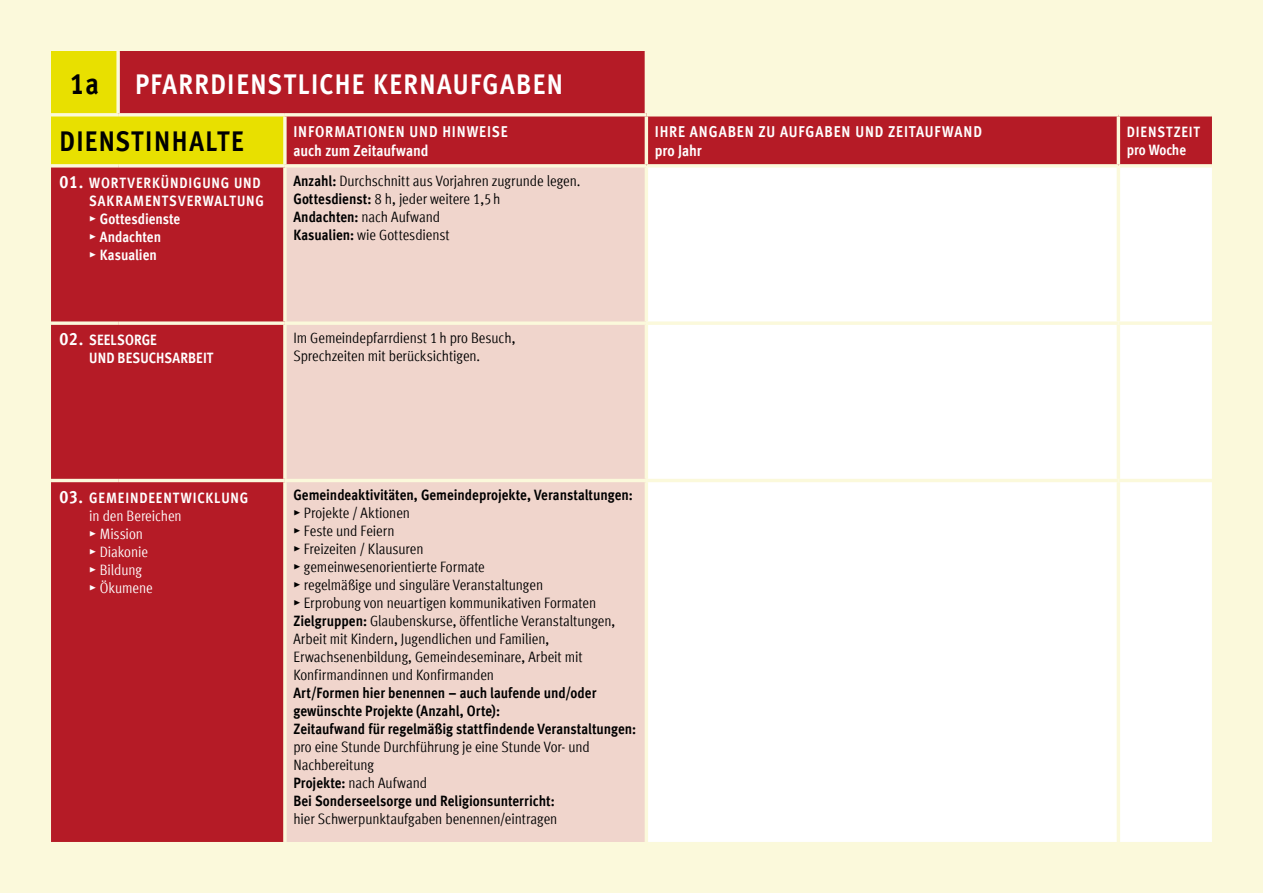
<style>
.page{position:relative;width:1263px;height:893px;background:#fbf9db}
.page>*{position:absolute;margin:0;border:0;box-sizing:border-box;transform-origin:0 0}
.normal_Einlage{font:700 condensed 30px "Meta Offc";color:#000}
.normal_Einlage-2{font:700 condensed 28.5px "Meta Offc";letter-spacing:.045em;color:#fff}
.fett_groß_inv{font:700 condensed 28.5px "Meta Offc";letter-spacing:.055em;color:#000}
.normal_Einlage-3{font:700 condensed 15.75px "Meta Offc";letter-spacing:.055em;color:#fff}
.normal_Einlage-4{font:700 condensed 15.75px "Meta Offc";letter-spacing:-.005em;color:#fff}
.normal_Einlage-5{font:condensed 15px "Meta Offc";letter-spacing:-.005em;color:#000}
.normal_Einlage-6{font:700 condensed 15px "Meta Offc";color:#000}
.fett_groß_inv-2{font:700 condensed 15px/18px "Meta Offc";letter-spacing:.055em;color:#fff}
.normal_Einlage_inv{font:condensed 15px "Meta Offc";letter-spacing:-.005em;color:#fff}
.normal_Einlage-7{font:700 condensed 15px "Meta Offc";color:#fff}
.fett_groß_inv-3{font:700 condensed 15px "Meta Offc";letter-spacing:.005em;color:#fff}
.s1{font-size:18px}
.s2{font-weight:400}
.s3{font-weight:700}
</style>
<div class="page">
<div style="left:51px;top:51px;width:67px;height:64px;background:#e8e000"></div>
<div style="left:118px;top:51px;width:528px;height:64px;background:#b51b26"></div>
<div style="left:51px;top:117px;width:1161px;height:725px;background:#b51b26"></div>
<div style="left:287px;top:168px;width:358px;height:674px;background:#f0d5cc"></div>
<div style="left:648px;top:168px;width:564px;height:674px;background:#fff"></div>
<svg style="left:116px;top:51px;width:4px;height:62px"></svg>
<hr style="left:645px;top:51px;width:3px;height:62px;background:#fbf9db">
<svg style="left:51px;top:113px;width:67px;height:4px"></svg>
<svg style="left:118px;top:113px;width:167px;height:4px"></svg>
<svg style="left:285px;top:113px;width:361px;height:4px"></svg>
<svg style="left:283px;top:117px;width:4px;height:47px"></svg>
<svg style="left:646px;top:113px;width:472px;height:4px"></svg>
<hr style="left:645px;top:117px;width:3px;height:47px;background:#fbf9db">
<svg style="left:1118px;top:114px;width:94px;height:3px"></svg>
<hr style="left:1117px;top:117px;width:3px;height:47px;background:#fbf9db">
<svg style="left:51px;top:164px;width:67px;height:4px"></svg>
<svg style="left:118px;top:164px;width:167px;height:4px"></svg>
<svg style="left:285px;top:164px;width:361px;height:4px"></svg>
<svg style="left:283px;top:168px;width:4px;height:153px"></svg>
<svg style="left:646px;top:164px;width:472px;height:4px"></svg>
<hr style="left:645px;top:168px;width:3px;height:153px;background:#fbf9db">
<svg style="left:1118px;top:164px;width:94px;height:4px"></svg>
<hr style="left:1117px;top:168px;width:3px;height:153px;background:#fbf9db">
<svg style="left:51px;top:321px;width:67px;height:4px"></svg>
<svg style="left:118px;top:321px;width:167px;height:4px"></svg>
<svg style="left:285px;top:321px;width:361px;height:4px"></svg>
<svg style="left:283px;top:325px;width:4px;height:154px"></svg>
<svg style="left:646px;top:321px;width:472px;height:4px"></svg>
<hr style="left:645px;top:325px;width:3px;height:154px;background:#fbf9db">
<svg style="left:1118px;top:321px;width:94px;height:4px"></svg>
<hr style="left:1117px;top:325px;width:3px;height:154px;background:#fbf9db">
<hr style="left:51px;top:479px;width:67px;height:3px;background:#fbf9db">
<hr style="left:118px;top:479px;width:167px;height:3px;background:#fbf9db">
<hr style="left:285px;top:479px;width:361px;height:3px;background:#fbf9db">
<svg style="left:283px;top:482px;width:4px;height:360px"></svg>
<hr style="left:646px;top:479px;width:472px;height:3px;background:#fbf9db">
<hr style="left:645px;top:482px;width:3px;height:360px;background:#fbf9db">
<hr style="left:1118px;top:479px;width:94px;height:3px;background:#fbf9db">
<hr style="left:1117px;top:482px;width:3px;height:360px;background:#fbf9db">
<p class="normal_Einlage" style="left:70px;top:66px;width:31px">1a</p>
<p class="normal_Einlage-2" style="left:135px;top:67px;width:429px">PFARRDIENSTLICHE KERNAUFGABEN</p>
<p class="fett_groß_inv" style="left:60px;top:124px;width:186px">DIENSTINHALTE</p>
<p class="normal_Einlage-3" style="left:293px;top:122px;width:216px">INFORMATIONEN UND HINWEISE</p>
<p class="normal_Einlage-4" style="left:293px;top:141px;width:137px">auch zum Zeitaufwand</p>
<p class="fett_groß_inv-2" style="left:60px;top:174px;width:203px"><span class="s1">01.</span> WORTVERKÜNDIGUNG UND</p>
<p class="fett_groß_inv-2" style="left:89px;top:192px;width:176px">SAKRAMENTSVERWALTUNG</p>
<p class="normal_Einlage-7" style="left:89px;top:210px;width:92px"><span class="s2">▶</span> Gottesdienste</p>
<p class="normal_Einlage-7" style="left:89px;top:228px;width:73px"><span class="s2">▶</span> Andachten</p>
<p class="normal_Einlage-7" style="left:89px;top:246px;width:69px"><span class="s2">▶</span> Kasualien</p>
<p class="fett_groß_inv-3" style="left:60px;top:331px;width:99px"><span class="s1">02.</span> SEELSORGE</p>
<p class="fett_groß_inv-3" style="left:89px;top:349px;width:126px">UND BESUCHSARBEIT</p>
<p class="normal_Einlage-5" style="left:293px;top:172px;width:289px"><span class="s3">Anzahl:</span> Durchschnitt aus Vorjahren zugrunde legen.</p>
<p class="normal_Einlage-5" style="left:293px;top:190px;width:209px"><span class="s3">Gottesdienst:</span> 8 h, jeder weitere 1,5 h</p>
<p class="normal_Einlage-5" style="left:293px;top:208px;width:148px"><span class="s3">Andachten:</span> nach Aufwand</p>
<p class="normal_Einlage-5" style="left:293px;top:226px;width:158px"><span class="s3">Kasualien:</span> wie Gottesdienst</p>
<p class="normal_Einlage-5" style="left:293px;top:329px;width:224px">Im Gemeindepfarrdienst 1h pro Besuch,</p>
<p class="normal_Einlage-5" style="left:293px;top:347px;width:188px">Sprechzeiten mit berücksichtigen.</p>
<p class="normal_Einlage-3" style="left:655px;top:122px;width:329px">IHRE ANGABEN ZU AUFGABEN UND ZEITAUFWAND</p>
<p class="normal_Einlage-3" style="left:655px;top:141px;width:48px">pro Jahr</p>
<p class="fett_groß_inv-2" style="left:60px;top:489px;width:190px"><span class="s1">03.</span> GEMEINDEENTWICKLUNG</p>
<p class="normal_Einlage_inv" style="left:89px;top:507px;width:94px">in den Bereichen</p>
<p class="normal_Einlage_inv" style="left:89px;top:525px;width:55px">▶ Mission</p>
<p class="normal_Einlage_inv" style="left:89px;top:543px;width:60px">▶ Diakonie</p>
<p class="normal_Einlage_inv" style="left:89px;top:561px;width:54px">▶ Bildung</p>
<p class="normal_Einlage_inv" style="left:89px;top:579px;width:65px">▶ Ökumene</p>
<p class="normal_Einlage-6" style="left:293px;top:486px;width:341px">Gemeindeaktivitäten, Gemeindeprojekte, Veranstaltungen:</p>
<p class="normal_Einlage-5" style="left:293px;top:505px;width:118px">▶ Projekte / Aktionen</p>
<p class="normal_Einlage-5" style="left:293px;top:523px;width:103px">▶ Feste und Feiern</p>
<p class="normal_Einlage-5" style="left:293px;top:541px;width:132px">▶ Freizeiten / Klausuren</p>
<p class="normal_Einlage-5" style="left:293px;top:559px;width:193px">▶ gemeinwesenorientierte Formate</p>
<p class="normal_Einlage-5" style="left:293px;top:577px;width:251px">▶ regelmäßige und singuläre Veranstaltungen</p>
<p class="normal_Einlage-5" style="left:293px;top:595px;width:304px">▶ Erprobung von neuartigen kommunikativen Formaten</p>
<p class="normal_Einlage-5" style="left:293px;top:613px;width:323px"><span class="s3">Zielgruppen:</span> Glaubenskurse, öffentliche Veranstaltungen,</p>
<p class="normal_Einlage-5" style="left:293px;top:631px;width:257px">Arbeit mit Kindern, Jugendlichen und Familien,</p>
<p class="normal_Einlage-5" style="left:293px;top:649px;width:291px">Erwachsenenbildung, Gemeindeseminare, Arbeit mit</p>
<p class="normal_Einlage-5" style="left:293px;top:667px;width:202px">Konfirmandinnen und Konfirmanden</p>
<p class="normal_Einlage-6" style="left:293px;top:684px;width:304px">Art/Formen hier benennen – auch laufende und/oder</p>
<p class="normal_Einlage-6" style="left:293px;top:702px;width:208px">gewünschte Projekte (Anzahl, Orte):</p>
<p class="normal_Einlage-6" style="left:293px;top:720px;width:344px">Zeitaufwand für regelmäßig stattfindende Veranstaltungen:</p>
<p class="normal_Einlage-5" style="left:293px;top:739px;width:298px">pro eine Stunde Durchführung je eine Stunde Vor- und</p>
<p class="normal_Einlage-5" style="left:293px;top:757px;width:82px">Nachbereitung</p>
<p class="normal_Einlage-5" style="left:293px;top:775px;width:135px"><span class="s3">Projekte:</span> nach Aufwand</p>
<p class="normal_Einlage-6" style="left:293px;top:792px;width:263px">Bei Sonderseelsorge und Religionsunterricht:</p>
<p class="normal_Einlage-5" style="left:293px;top:811px;width:265px">hier Schwerpunktaufgaben benennen/eintragen</p>
<p class="fett_groß_inv-2" style="left:1127px;top:123px;width:75px">DIENSTZEIT pro Woche</p>
</div>
